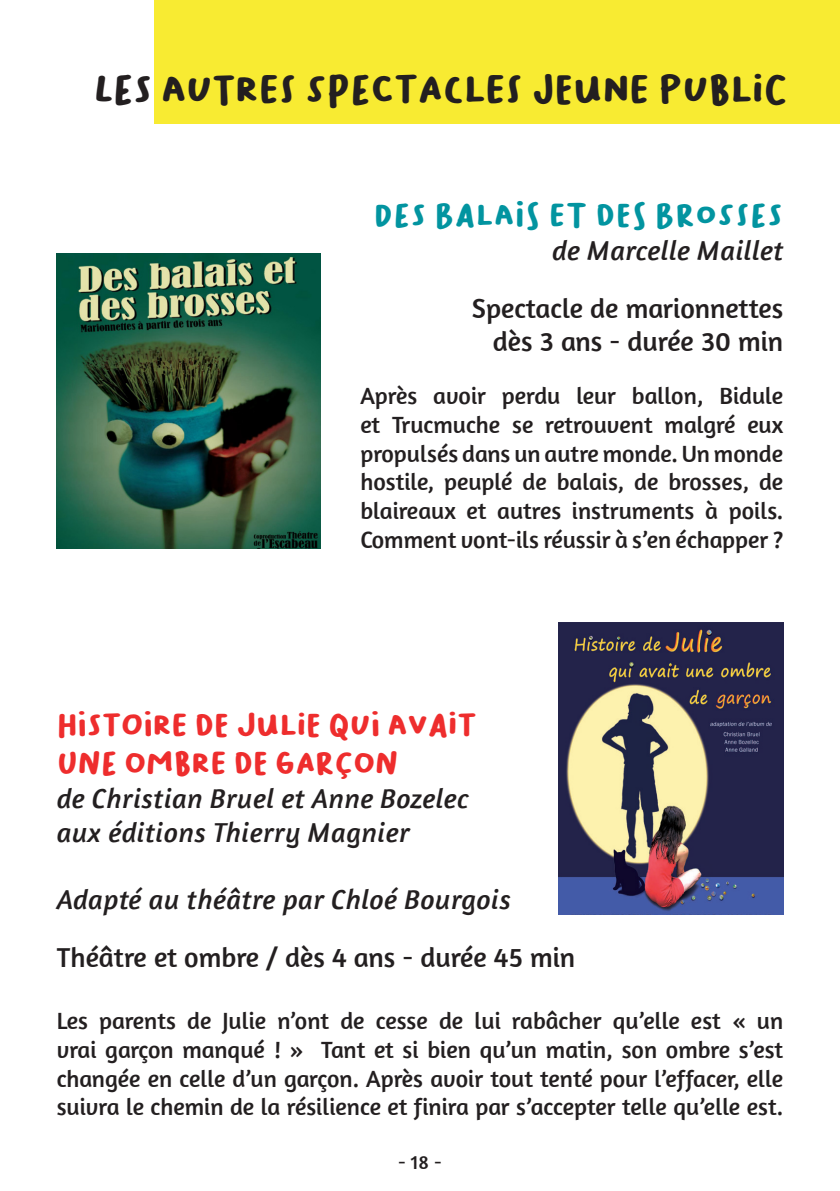
<style>
.page{position:relative;width:840px;height:1191px;background:#fff}
.page>*{position:absolute;margin:0;border:0;box-sizing:border-box;transform-origin:0 0}
.DISTRIB_ligne_auteur{font:40px "Bakso Sapi";letter-spacing:-.03em;color:#231f20}
.texte_normal{font:32px "Bakso Sapi";letter-spacing:-.03em;color:#ee2d2d}
.texte_normal-2{font:32px "Bakso Sapi";color:#0294a0}
.texte_normal-3{font:italic 28px "Amaranth";letter-spacing:.02em;color:#231f20}
.texte_normal-4{font:28px "Amaranth";color:#231f20}
.texte_normal-5{font:24px/28.8px "Amaranth";color:#231f20;text-align:justify}
.t1{font:20px "Amaranth";color:#231f20}
</style>
<div class="page">
<div style="left:154px;top:0;width:685px;height:123px;background:#f8eb32"></div>
<img style="left:57px;top:254px;width:263px;height:294px">
<img style="left:558px;top:622px;width:224px;height:292px">
<p class="DISTRIB_ligne_auteur" style="left:94px;top:66px;width:696px">Les autres spectacles jeune public</p>
<p class="texte_normal-2" style="left:374px;top:197px;width:410px">Des Balais et des Brosses</p>
<p class="texte_normal-3" style="left:552px;top:234px;width:232px">de Marcelle Maillet</p>
<p class="texte_normal-4" style="left:471px;top:292px;width:313px">Spectacle de marionnettes</p>
<p class="texte_normal-4" style="left:492px;top:325px;width:292px">dès 3 ans - durée 30 min</p>
<p class="texte_normal-5" style="left:360px;top:381px;width:424px">Après avoir perdu leur ballon, Bidule et Trucmuche se retrouvent malgré eux propulsés dans un autre monde. Un monde hostile, peuplé de balais, de brosses, de blaireaux et autres instruments à poils.<br>Comment vont-ils réussir à s’en échapper ?</p>
<p class="texte_normal" style="left:57px;top:706px;width:421px">Histoire de Julie qui avait</p>
<p class="texte_normal" style="left:57px;top:745px;width:343px">une ombre de garçon</p>
<p class="texte_normal-3" style="left:57px;top:782px;width:413px">de Christian Bruel et Anne Bozelec</p>
<p class="texte_normal-3" style="left:57px;top:816px;width:354px">aux éditions Thierry Magnier</p>
<p class="texte_normal-3" style="left:57px;top:883px;width:455px">Adapté au théâtre par Chloé Bourgois</p>
<p class="texte_normal-4" style="left:57px;top:940px;width:519px">Théâtre et ombre / dès 4 ans - durée 45 min</p>
<p class="texte_normal-5" style="left:57px;top:1006px;width:727px">Les parents de Julie n’ont de cesse de lui rabâcher qu’elle est « un vrai garçon manqué ! » Tant et si bien qu’un matin, son ombre s’est changée en celle d’un garçon. Après avoir tout tenté pour l’effacer, elle suivra le chemin de la résilience et finira par s’accepter telle qu’elle est.</p>
<p class="t1" style="left:398px;top:1150px;width:45px">- 18 -</p>
</div>
